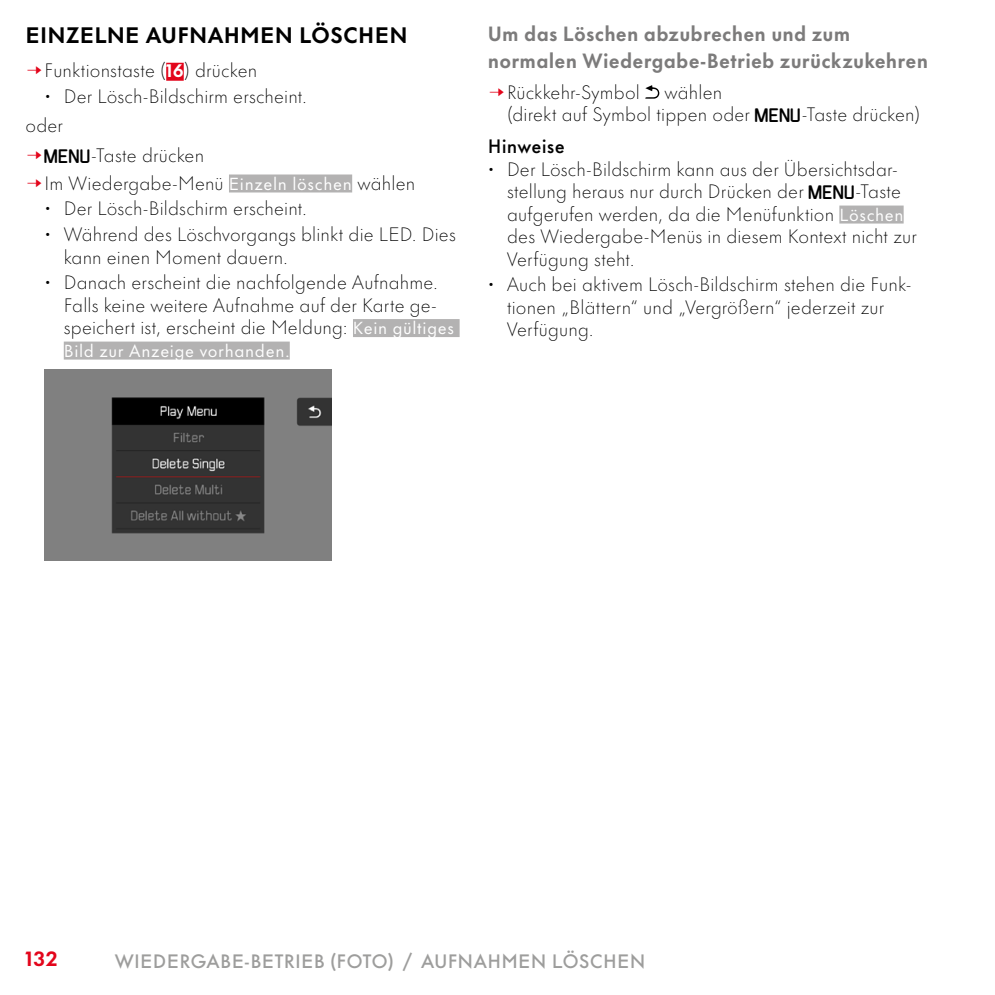
<style>
.page{position:relative;width:995px;height:995px;background:#fff}
.page>*{position:absolute;margin:0;border:0;box-sizing:border-box;transform-origin:0 0}
.Heading____Heading_02{font:700 20.7px "Futura Nowfor Leica Text";letter-spacing:.005em;color:#000}
.Text____Um_zu_zum_XXX{font:700 19.12px/27px "Futura Nowfor Leica Text";letter-spacing:.01em;color:#7c7b7b}
.t1{font:700 19.12px "Futura Nowfor Leica Text";color:#e3051b}
.Text____Einzug_3_mm{font:300 18px/22.5px "Futura Nowfor Leica Text";letter-spacing:.01em;color:#000}
.t2{font:500 18px "Futura Nowfor Leica Text";letter-spacing:.015em;color:#9d9d9c}
.Heading____Note_Heading{font:500 18px "Futura Nowfor Leica Text";letter-spacing:.005em;color:#000}
.Text____oder{font:300 18px "Futura Nowfor Leica Text";color:#000}
.t3{font:16.2px "Futura Nowfor Leica Text";letter-spacing:.04em;color:#fff}
.s1{color:#e3051b}
.s2{font-weight:700;font-size:16.88px;color:#fff}
.s3{font-family:"LG1054";font-weight:400;font-size:17.1px}
.s4{font-weight:400;font-size:16.2px;color:#fff}
</style>
<div class="page">
<div style="left:166px;top:63px;width:18px;height:18px;background:#e3051b"></div>
<div style="left:229px;top:175px;width:123px;height:18px;background:#b3b2b2"></div>
<div style="left:353px;top:319px;width:107px;height:18px;background:#b3b2b2"></div>
<div style="left:64px;top:342px;width:226px;height:18px;background:#b3b2b2"></div>
<img style="left:45px;top:370px;width:287px;height:191px">
<div style="left:839px;top:206px;width:65px;height:18px;background:#b3b2b2"></div>
<svg style="left:645px;top:85px;width:14px;height:14px"></svg>
<p class="Heading____Heading_02" style="left:26px;top:17px;width:384px">EINZELNE AUFNAHMEN LÖSCHEN</p>
<p class="Text____Einzug_3_mm" style="left:26px;top:59px;width:233px"><span class="s1">→</span>Funktionstaste (<span class="s2">16</span>) drücken</p>
<p class="Text____Einzug_3_mm" style="left:45px;top:84px;width:264px">• Der Lösch-Bildschirm erscheint.</p>
<p class="Text____oder" style="left:26px;top:111px;width:39px">oder</p>
<p class="Text____Einzug_3_mm" style="left:26px;top:144px;width:180px"><span class="s1">→</span><span class="s3">MENU</span>-Taste drücken</p>
<p class="Text____Einzug_3_mm" style="left:26px;top:171px;width:391px"><span class="s1">→</span>Im Wiedergabe-Menü <span class="s4">Einzeln löschen</span> wählen</p>
<p class="Text____Einzug_3_mm" style="left:45px;top:197px;width:264px">• Der Lösch-Bildschirm erscheint.</p>
<p class="Text____Einzug_3_mm" style="left:64px;top:222px;width:394px;text-indent:-19px">• Während des Löschvorgangs blinkt die LED. Dies kann einen Moment dauern.</p>
<p class="Text____Einzug_3_mm" style="left:64px;top:270px;width:392px;text-indent:-19px">• Danach erscheint die nachfolgende Aufnahme.<br>Falls keine weitere Aufnahme auf der Karte ge&shy;speichert ist, erscheint die Meldung: <span class="s4">Kein gültiges</span></p>
<p class="t3" style="left:64px;top:338px;width:227px">Bild zur Anzeige vorhanden.</p>
<p class="Text____Um_zu_zum_XXX" style="left:488px;top:19px;width:442px">Um das Löschen abzubrechen und zum normalen Wiedergabe-Betrieb zurückzukehren</p>
<p class="Text____Einzug_3_mm" style="left:488px;top:80px;width:153px"><span class="s1">→</span>Rückkehr-Symbol</p>
<p class="Text____Einzug_3_mm" style="left:665px;top:80px;width:59px">wählen</p>
<p class="Text____Einzug_3_mm" style="left:507px;top:102px;width:415px">(direkt auf Symbol tippen oder <span class="s3">MENU</span>-Taste drücken)</p>
<p class="Heading____Note_Heading" style="left:488px;top:132px;width:78px">Hinweise</p>
<p class="Text____Einzug_3_mm" style="left:507px;top:157px;width:411px;text-indent:-19px">• Der Lösch-Bildschirm kann aus der Übersichtsdar&shy;stellung heraus nur durch Drücken der <span class="s3">MENU</span>-Taste aufgerufen werden, da die Menüfunktion <span class="s4">Löschen </span>des Wiedergabe-Menüs in diesem Kontext nicht zur Verfügung steht.</p>
<p class="Text____Einzug_3_mm" style="left:507px;top:273px;width:406px;text-indent:-19px">• Auch bei aktivem Lösch-Bildschirm stehen die Funk&shy;tionen „Blättern“ und „Vergrößern“ jederzeit zur<br>Verfügung.</p>
<p class="t1" style="left:26px;top:943px;width:34px">132</p>
<p class="t2" style="left:115px;top:947px;width:532px">WIEDERGABE-BETRIEB (FOTO) / AUFNAHMEN LÖSCHEN</p>
</div>
